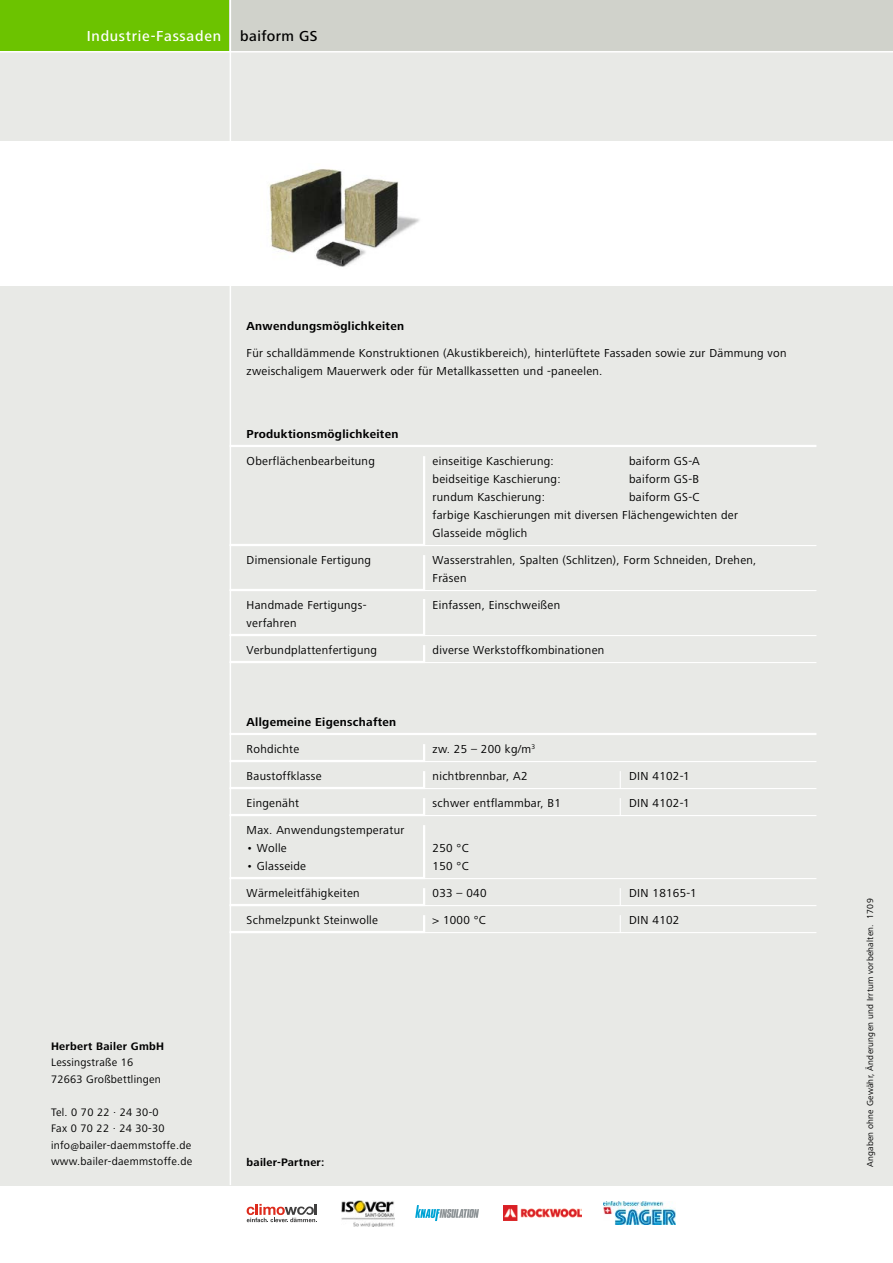
<style>
.page{position:relative;width:893px;height:1263px;background:#fff}
.page>*{position:absolute;margin:0;border:0;box-sizing:border-box;transform-origin:0 0}
.t1{font:500 15px "Frutiger Next LT";letter-spacing:.05em;color:#fff}
.t2{font:500 15px "Frutiger Next LT";letter-spacing:.03em;color:#000}
.t3{font:12px/18px "Frutiger Next LT";letter-spacing:.025em;color:#000}
.t4{font:700 12px "Frutiger Next LT";letter-spacing:.025em;color:#000}
.t5{font:11.25px/16.5px "Frutiger Next LT";letter-spacing:.025em;color:#000}
.t6{font:700 11.25px "Frutiger Next LT";letter-spacing:.025em;color:#000}
.t7{font:9px "Frutiger Next LT";letter-spacing:.025em;color:#000}
</style>
<div class="page">
<div style="left:0;top:51px;width:893px;height:1134px;background:#e8e9e6"></div>
<div style="left:0;top:0;width:230px;height:51px;background:#6cc300"></div>
<div style="left:230px;top:0;width:663px;height:51px;background:#d0d2cb"></div>
<hr style="left:0;top:51px;width:893px;height:2px;background:#fff">
<div style="left:0;top:141px;width:893px;height:144px;background:#fff"></div>
<hr style="left:230px;top:445px;width:586px;height:2px;background:#fff">
<hr style="left:230px;top:545px;width:586px;height:1px;background:#fff">
<svg style="left:229px;top:456px;width:196px;height:90px"></svg>
<hr style="left:230px;top:590px;width:586px;height:1px;background:#fff">
<hr style="left:230px;top:635px;width:586px;height:1px;background:#fff">
<svg style="left:229px;top:555px;width:196px;height:81px"></svg>
<hr style="left:230px;top:662px;width:586px;height:1px;background:#fff">
<svg style="left:229px;top:645px;width:196px;height:18px"></svg>
<hr style="left:230px;top:761px;width:586px;height:1px;background:#fff">
<svg style="left:229px;top:744px;width:196px;height:18px"></svg>
<hr style="left:230px;top:788px;width:586px;height:1px;background:#fff">
<svg style="left:229px;top:771px;width:196px;height:18px"></svg>
<svg style="left:620px;top:771px;width:1px;height:17px"></svg>
<hr style="left:230px;top:815px;width:586px;height:1px;background:#fff">
<svg style="left:229px;top:798px;width:196px;height:18px"></svg>
<svg style="left:620px;top:798px;width:1px;height:17px"></svg>
<hr style="left:230px;top:878px;width:586px;height:1px;background:#fff">
<svg style="left:229px;top:825px;width:196px;height:54px"></svg>
<hr style="left:230px;top:905px;width:586px;height:1px;background:#fff">
<svg style="left:229px;top:888px;width:196px;height:18px"></svg>
<hr style="left:230px;top:932px;width:586px;height:1px;background:#fff">
<svg style="left:229px;top:915px;width:196px;height:18px"></svg>
<hr style="left:230px;top:733px;width:586px;height:2px;background:#fff">
<svg style="left:620px;top:888px;width:1px;height:17px"></svg>
<svg style="left:620px;top:915px;width:1px;height:17px"></svg>
<img style="left:268px;top:169px;width:152px;height:98px">
<img style="left:341px;top:1200px;width:54px;height:26px">
<svg style="left:415px;top:1205px;width:64px;height:16px"></svg>
<img style="left:504px;top:1206px;width:77px;height:14px">
<img style="left:603px;top:1202px;width:72px;height:22px">
<svg style="left:247px;top:1204px;width:70px;height:18px"></svg>
<hr style="left:230px;top:0;width:1px;height:1185px;background:#fff">
<p class="t1" style="left:87px;top:28px;width:136px">Industrie-Fassaden</p>
<p class="t2" style="left:240px;top:28px;width:79px">baiform GS</p>
<p class="t6" style="left:51px;top:1040px;width:115px">Herbert Bailer GmbH</p>
<p class="t5" style="left:51px;top:1054px;width:112px">Lessingstraße 16<br>72663 Großbettlingen</p>
<p class="t5" style="left:51px;top:1104px;width:143px">Tel. 0 70 22 · 24 30-0<br>Fax 0 70 22 · 24 30-30 info@bailer-daemmstoffe.de www.bailer-daemmstoffe.de</p>
<p class="t4" style="left:247px;top:320px;width:159px">Anwendungsmöglichkeiten</p>
<p class="t3" style="left:247px;top:344px;width:541px">Für schalldämmende Konstruktionen (Akustikbereich), hinterlüftete Fassaden sowie zur Dämmung von zweischaligem Mauerwerk oder für Metallkassetten und -paneelen.</p>
<p class="t4" style="left:247px;top:428px;width:153px">Produktionsmöglichkeiten</p>
<p class="t3" style="left:247px;top:452px;width:130px">Oberflächenbearbeitung</p>
<p class="t3" style="left:433px;top:452px;width:123px">einseitige Kaschierung:</p>
<p class="t3" style="left:629px;top:452px;width:72px">baiform GS-A</p>
<p class="t3" style="left:433px;top:470px;width:130px">beidseitige Kaschierung:</p>
<p class="t3" style="left:629px;top:470px;width:71px">baiform GS-B</p>
<p class="t3" style="left:433px;top:488px;width:114px">rundum Kaschierung:</p>
<p class="t3" style="left:433px;top:488px;width:307px;text-indent:196px">baiform GS-C farbige Kaschierungen mit diversen Flächengewichten der<br>Glasseide möglich</p>
<p class="t3" style="left:247px;top:551px;width:126px">Dimensionale Fertigung</p>
<p class="t3" style="left:433px;top:551px;width:325px">Wasserstrahlen, Spalten (Schlitzen), Form Schneiden, Drehen,<br>Fräsen</p>
<p class="t3" style="left:247px;top:596px;width:121px">Handmade Fertigungs-</p>
<p class="t3" style="left:433px;top:596px;width:129px">Einfassen, Einschweißen</p>
<p class="t3" style="left:247px;top:614px;width:51px">verfahren</p>
<p class="t3" style="left:247px;top:641px;width:132px">Verbundplattenfertigung</p>
<p class="t3" style="left:433px;top:641px;width:173px">diverse Werkstoffkombinationen</p>
<p class="t4" style="left:247px;top:716px;width:151px">Allgemeine Eigenschaften</p>
<p class="t3" style="left:247px;top:740px;width:54px">Rohdichte</p>
<p class="t3" style="left:433px;top:740px;width:104px">zw. 25 – 200 kg/m<sup>3</sup></p>
<p class="t3" style="left:247px;top:767px;width:77px">Baustoffklasse</p>
<p class="t3" style="left:433px;top:767px;width:96px">nichtbrennbar, A2</p>
<p class="t3" style="left:629px;top:767px;width:62px">DIN 4102-1</p>
<p class="t3" style="left:247px;top:794px;width:54px">Eingenäht</p>
<p class="t3" style="left:433px;top:794px;width:130px">schwer entflammbar, B1</p>
<p class="t3" style="left:629px;top:794px;width:62px">DIN 4102-1</p>
<p class="t3" style="left:247px;top:821px;width:159px">Max. Anwendungstemperatur</p>
<p class="t3" style="left:247px;top:839px;width:42px">• Wolle</p>
<p class="t3" style="left:433px;top:839px;width:38px">250 °C</p>
<p class="t3" style="left:247px;top:857px;width:61px">• Glasseide</p>
<p class="t3" style="left:433px;top:857px;width:38px">150 °C</p>
<p class="t3" style="left:247px;top:884px;width:115px">Wärmeleitfähigkeiten</p>
<p class="t3" style="left:433px;top:884px;width:55px">033 – 040</p>
<p class="t3" style="left:629px;top:884px;width:69px">DIN 18165-1</p>
<p class="t3" style="left:247px;top:911px;width:133px">Schmelzpunkt Steinwolle</p>
<p class="t3" style="left:433px;top:911px;width:55px">&gt; 1000 °C</p>
<p class="t3" style="left:629px;top:911px;width:52px">DIN 4102</p>
<p class="t6" style="left:247px;top:1156px;width:79px">bailer-Partner:</p>
<p class="t7" style="left:865px;top:1167px;width:270px;rotate:-90deg">Angaben ohne Gewähr, Änderungen und Irrtum vorbehalten. 1709</p>
</div>
